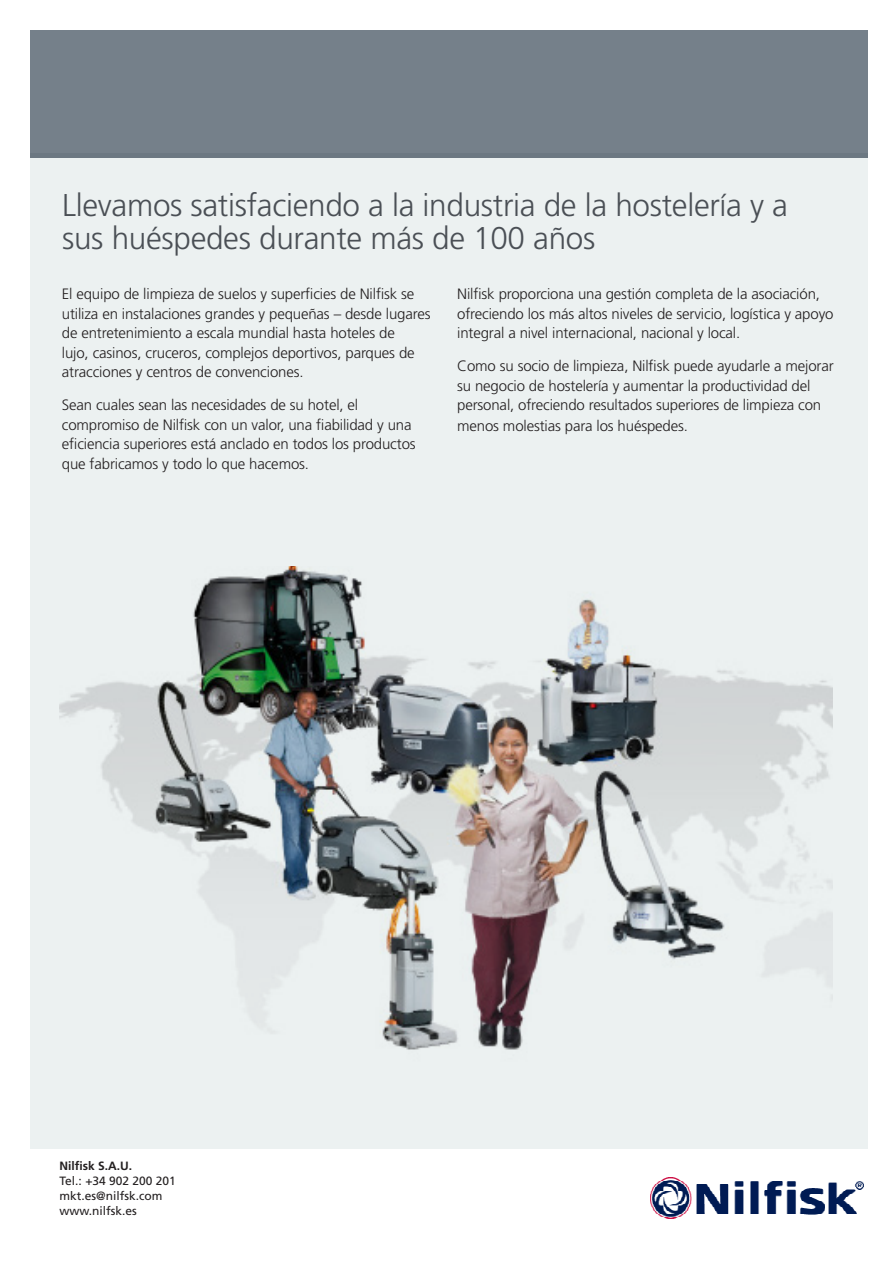
<style>
.page{position:relative;width:893px;height:1263px;background:#fff}
.page>*{position:absolute;margin:0;border:0;box-sizing:border-box;transform-origin:0 0}
.t1{font:300 31.5px/33px "Frutiger LT Std";letter-spacing:-.01em;color:#4a4f55}
.t2{font:300 15px/19.5px "Frutiger LT Std";letter-spacing:-.01em;color:#231f20}
.t3{font:12px "Frutiger LT Std";color:#231f20}
.t4{font:700 12px "Frutiger LT Std";color:#231f20}
</style>
<div class="page">
<div style="left:30px;top:30px;width:837px;height:127px;background:#75808a"></div>
<div style="left:30px;top:153px;width:837px;height:995px;background:#ecf1f1"></div>
<img style="left:651px;top:1178px;width:212px;height:41px">
<img style="left:60px;top:566px;width:772px;height:484px">
<p class="t1" style="left:62px;top:189px;width:727px">Llevamos satisfaciendo a la industria de la hostelería y a sus huéspedes durante más de 100 años</p>
<p class="t2" style="left:62px;top:284px;width:370px">El equipo de limpieza de suelos y superficies de Nilfisk se utiliza en instalaciones grandes y pequeñas – desde lugares de entretenimiento a escala mundial hasta hoteles de<br>lujo, casinos, cruceros, complejos deportivos, parques de atracciones y centros de convenciones.</p>
<p class="t2" style="left:62px;top:395px;width:355px">Sean cuales sean las necesidades de su hotel, el compromiso de Nilfisk con un valor, una fiabilidad y una eficiencia superiores está anclado en todos los productos que fabricamos y todo lo que hacemos.</p>
<p class="t2" style="left:457px;top:284px;width:378px">Nilfisk proporciona una gestión completa de la asociación, ofreciendo los más altos niveles de servicio, logística y apoyo integral a nivel internacional, nacional y local.</p>
<p class="t2" style="left:457px;top:356px;width:378px">Como su socio de limpieza, Nilfisk puede ayudarle a mejorar su negocio de hostelería y aumentar la productividad del personal, ofreciendo resultados superiores de limpieza con</p>
<p class="t2" style="left:457px;top:416px;width:232px">menos molestias para los huéspedes.</p>
<p class="t4" style="left:60px;top:1158px;width:74px">Nilfisk S.A.U.</p>
<p class="t3" style="left:60px;top:1173px;width:118px">Tel.: +34 902 200 201</p>
<p class="t3" style="left:60px;top:1188px;width:104px">mkt.es@nilfsk.com</p>
<p class="t3" style="left:60px;top:1203px;width:79px">www.nilfsk.es</p>
</div>
